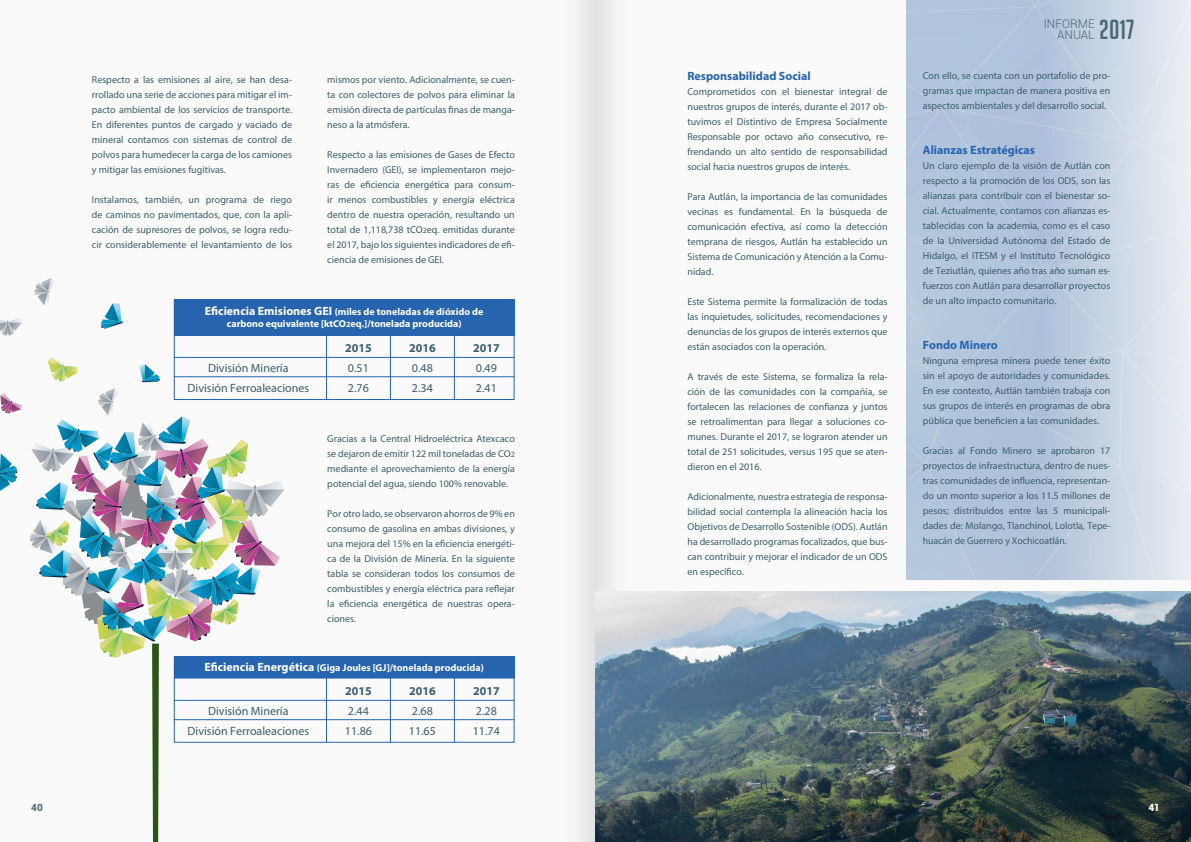
<style>
.page{position:relative;width:1191px;height:842px;background:#fff}
.page>*{position:absolute;margin:0;border:0;box-sizing:border-box;transform-origin:0 0}
.t1{font:27px "Big Noodle Titling";color:#4b6876}
.t2{font:12px "Myriad Pro";color:#3c5e6c}
.t3{font:700 12px "Myriad Pro";color:#2664af}
.t4{font:700 12px "Myriad Pro";color:#3c5e6c}
.t5{font:300 12px/11px "Roboto";color:#4b6876;text-align:right}
.t6{font:10px/15px "Myriad Pro";color:#3c5e6c;text-align:justify}
.t7{font:700 10px "Myriad Pro";color:#fff}
.t8{font:900 10px "Roboto";color:#fff}
.t9{font:900 10px "Roboto";color:#5d7381}
.s1{font-size:8px}
.s2{font-size:12px}
</style>
<div class="page">
<div style="left:595px;top:0;width:596px;height:842px;background:#fafafa"></div>
<div style="left:0;top:0;width:595px;height:842px;background:#fafafa"></div>
<img style="left:906px;top:0;width:285px;height:580px">
<svg style="left:0;top:318px;width:22px;height:18px"></svg>
<svg style="left:48px;top:357px;width:30px;height:25px"></svg>
<svg style="left:0;top:454px;width:18px;height:37px"></svg>
<svg style="left:0;top:393px;width:22px;height:21px"></svg>
<svg style="left:30px;top:388px;width:255px;height:454px"></svg>
<svg style="left:101px;top:303px;width:22px;height:26px"></svg>
<svg style="left:35px;top:278px;width:20px;height:27px"></svg>
<svg style="left:139px;top:364px;width:21px;height:18px"></svg>
<div style="left:174px;top:299px;width:341px;height:36px;background:#2664af"></div>
<div style="left:174px;top:299px;width:340px;height:101px;border:1px solid #2664af"></div>
<hr style="left:174px;top:357px;width:340px;height:1px;background:#2664af">
<hr style="left:174px;top:376px;width:340px;height:1px;background:#2664af">
<hr style="left:390px;top:334px;width:1px;height:66px;background:#2664af">
<hr style="left:454px;top:334px;width:1px;height:66px;background:#2664af">
<hr style="left:326px;top:334px;width:1px;height:66px;background:#2664af">
<div style="left:174px;top:656px;width:341px;height:21px;background:#2664af"></div>
<div style="left:174px;top:656px;width:340px;height:87px;border:1px solid #2664af"></div>
<hr style="left:174px;top:677px;width:340px;height:1px;background:#2664af">
<hr style="left:174px;top:700px;width:340px;height:1px;background:#2664af">
<hr style="left:174px;top:719px;width:340px;height:1px;background:#2664af">
<hr style="left:390px;top:677px;width:1px;height:66px;background:#2664af">
<hr style="left:454px;top:677px;width:1px;height:66px;background:#2664af">
<hr style="left:326px;top:677px;width:1px;height:66px;background:#2664af">
<img style="left:595px;top:591px;width:596px;height:251px">
<p class="t9" style="left:31px;top:800px;width:13px">40</p>
<p class="t6" style="left:92px;top:72px;width:202px">Respecto a las emisiones al aire, se han desa&shy;rrollado una serie de acciones para mitigar el im&shy;pacto ambiental de los servicios de transporte.<br>En diferentes puntos de cargado y vaciado de mineral contamos con sistemas de control de polvos para humedecer la carga de los camiones y mitigar las emisiones fugitivas.</p>
<p class="t6" style="left:92px;top:192px;width:202px">Instalamos, también, un programa de riego de caminos no pavimentados, que, con la apli&shy;cación de supresores de polvos, se logra redu&shy;cir considerablemente el levantamiento de los</p>
<p class="t6" style="left:327px;top:72px;width:189px">mismos por viento. Adicionalmente, se cuen&shy;ta con colectores de polvos para eliminar la emisión directa de partículas finas de manga&shy;neso a la atmósfera.</p>
<p class="t6" style="left:327px;top:147px;width:189px">Respecto a las emisiones de Gases de Efecto Invernadero (GEI), se implementaron mejo&shy;ras de eficiencia energética para consum&shy;ir menos combustibles y energía eléctrica dentro de nuestra operación, resultando un total de 1,118,738 tCO<span class="s1">2</span>eq. emitidas durante el 2017, bajo los siguientes indicadores de efi&shy;ciencia de emisiones de GEI.</p>
<p class="t7" style="left:205px;top:305px;width:280px"><span class="s2">Eficiencia Emisiones GEI</span> (miles de toneladas de dióxido de</p>
<p class="t7" style="left:227px;top:317px;width:236px">carbono equivalente [ktCO<span class="s1">2</span>eq.]/tonelada producida)</p>
<p class="t4" style="left:345px;top:340px;width:28px">2015</p>
<p class="t2" style="left:348px;top:361px;width:22px">0.51</p>
<p class="t2" style="left:348px;top:381px;width:22px">2.76</p>
<p class="t4" style="left:409px;top:340px;width:28px">2016</p>
<p class="t2" style="left:412px;top:361px;width:22px">0.48</p>
<p class="t2" style="left:412px;top:381px;width:22px">2.34</p>
<p class="t4" style="left:473px;top:340px;width:28px">2017</p>
<p class="t2" style="left:476px;top:361px;width:22px">0.49</p>
<p class="t2" style="left:476px;top:381px;width:22px">2.41</p>
<p class="t2" style="left:208px;top:361px;width:82px">División Minería</p>
<p class="t2" style="left:187px;top:381px;width:123px">División Ferroaleaciones</p>
<p class="t6" style="left:327px;top:431px;width:189px">Gracias a la Central Hidroeléctrica Atexcaco se dejaron de emitir 122 mil toneladas de CO<span class="s1">2 </span>mediante el aprovechamiento de la energía potencial del agua, siendo 100% renovable.</p>
<p class="t6" style="left:327px;top:506px;width:189px">Por otro lado, se observaron ahorros de 9% en consumo de gasolina en ambas divisiones, y una mejora del 15% en la eficiencia energéti&shy;ca de la División de Minería. En la siguiente tabla se consideran todos los consumos de combustibles y energía eléctrica para reflejar la eficiencia energética de nuestras opera&shy;ciones.</p>
<p class="t7" style="left:204px;top:661px;width:281px"><span class="s2">Eficiencia Energética</span> (Giga Joules [GJ]/tonelada producida)</p>
<p class="t4" style="left:345px;top:683px;width:28px">2015</p>
<p class="t2" style="left:348px;top:704px;width:22px">2.44</p>
<p class="t2" style="left:345px;top:724px;width:29px">11.86</p>
<p class="t4" style="left:409px;top:683px;width:28px">2016</p>
<p class="t2" style="left:412px;top:704px;width:22px">2.68</p>
<p class="t2" style="left:409px;top:724px;width:29px">11.65</p>
<p class="t4" style="left:473px;top:683px;width:28px">2017</p>
<p class="t2" style="left:476px;top:704px;width:22px">2.28</p>
<p class="t2" style="left:473px;top:724px;width:29px">11.74</p>
<p class="t2" style="left:208px;top:704px;width:82px">División Minería</p>
<p class="t2" style="left:187px;top:724px;width:123px">División Ferroaleaciones</p>
<p class="t3" style="left:687px;top:68px;width:125px">Responsabilidad Social</p>
<p class="t6" style="left:687px;top:84px;width:202px">Comprometidos con el bienestar integral de nuestros grupos de interés, durante el 2017 ob&shy;tuvimos el Distintivo de Empresa Socialmente Responsable por octavo año consecutivo, re&shy;frendando un alto sentido de responsabilidad social hacia nuestros grupos de interés.</p>
<p class="t6" style="left:687px;top:189px;width:202px">Para Autlán, la importancia de las comunidades vecinas es fundamental. En la búsqueda de comunicación efectiva, así como la detección temprana de riesgos, Autlán ha establecido un Sistema de Comunicación y Atención a la Comu&shy;nidad.</p>
<p class="t6" style="left:687px;top:294px;width:202px">Este Sistema permite la formalización de todas las inquietudes, solicitudes, recomendaciones y denuncias de los grupos de interés externos que están asociados con la operación.</p>
<p class="t6" style="left:687px;top:369px;width:202px">A través de este Sistema, se formaliza la rela&shy;ción de las comunidades con la compañía, se fortalecen las relaciones de confianza y juntos se retroalimentan para llegar a soluciones co&shy;munes. Durante el 2017, se lograron atender un total de 251 solicitudes, versus 195 que se aten&shy;dieron en el 2016.</p>
<p class="t6" style="left:687px;top:489px;width:202px">Adicionalmente, nuestra estrategia de responsa&shy;bilidad social contempla la alineación hacia los Objetivos de Desarrollo Sostenible (ODS). Autlán ha desarrollado programas focalizados, que bus&shy;can contribuir y mejorar el indicador de un ODS en específico.</p>
<p class="t5" style="left:1043px;top:18px;width:53px">INFORME<br>ANUAL</p>
<h1 class="t1" style="left:1099px;top:15px;width:37px">2017</h1>
<p class="t6" style="left:922px;top:68px;width:189px">Con ello, se cuenta con un portafolio de pro&shy;gramas que impactan de manera positiva en aspectos ambientales y del desarrollo social.</p>
<p class="t3" style="left:922px;top:142px;width:114px">Alianzas Estratégicas</p>
<p class="t6" style="left:922px;top:158px;width:189px">Un claro ejemplo de la visión de Autlán con respecto a la promoción de los ODS, son las alianzas para contribuir con el bienestar so&shy;cial. Actualmente, contamos con alianzas es&shy;tablecidas con la academia, como es el caso de la Universidad Autónoma del Estado de Hidalgo, el ITESM y el Instituto Tecnológico de Teziutlán, quienes año tras año suman es&shy;fuerzos con Autlán para desarrollar proyectos de un alto impacto comunitario.</p>
<p class="t3" style="left:922px;top:337px;width:77px">Fondo Minero</p>
<p class="t6" style="left:922px;top:353px;width:189px">Ninguna empresa minera puede tener éxito sin el apoyo de autoridades y comunidades.<br>En ese contexto, Autlán también trabaja con sus grupos de interés en programas de obra pública que beneficien a las comunidades.</p>
<p class="t6" style="left:922px;top:443px;width:189px">Gracias al Fondo Minero se aprobaron 17 proyectos de infraestructura, dentro de nues&shy;tras comunidades de influencia, representan&shy;do un monto superior a los 11.5 millones de pesos; distribuidos entre las 5 municipali&shy;dades de: Molango, Tlanchinol, Lolotla, Tepe&shy;huacán de Guerrero y Xochicoatlán.</p>
<p class="t8" style="left:1148px;top:800px;width:13px">41</p>
</div>
